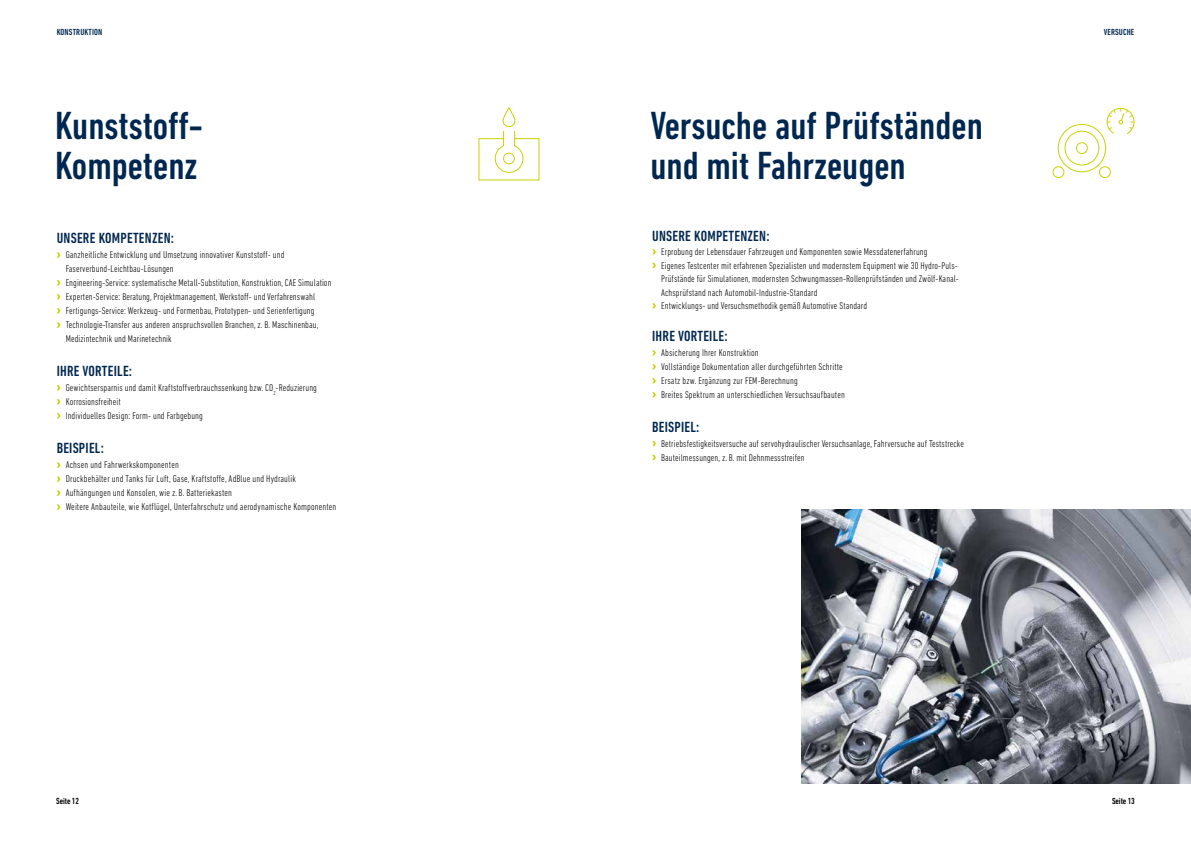
<style>
.page{position:relative;width:1191px;height:842px;background:#fff}
.page>*{position:absolute;margin:0;border:0;box-sizing:border-box;transform-origin:0 0}
.t1{font:500 condensed 40px/40px "DIN Next LT Pro";color:#002750}
.t2{font:500 condensed 15px "DIN Next LT Pro";letter-spacing:.015em;color:#002750}
.t3{font:300 condensed 10px/14px "DIN Next LT Pro";letter-spacing:.01em;color:#000}
.t4{font:500 condensed 9px "DIN Next LT Pro";letter-spacing:.015em;color:#002750}
.t5{font:500 condensed 9px "DIN Next LT Pro";letter-spacing:-.015em;color:#000}
</style>
<div class="page">
<img style="left:801px;top:510px;width:390px;height:273px">
<svg style="left:478px;top:130px;width:62px;height:51px"></svg>
<svg style="left:503px;top:108px;width:12px;height:19px"></svg>
<div style="left:502px;top:107px;width:13px;height:20px;border:1px solid #c7d300;border-radius:6px"></div>
<div style="left:503px;top:153px;width:12px;height:11px;border:1px solid #c7d300;border-radius:50%"></div>
<div style="left:1057px;top:124px;width:49px;height:48px;border:1px solid #c7d300;border-radius:50%"></div>
<div style="left:1064px;top:131px;width:35px;height:34px;border:1px solid #c7d300;border-radius:50%"></div>
<div style="left:1076px;top:142px;width:11px;height:12px;border:1px solid #c7d300;border-radius:50%"></div>
<div style="left:1099px;top:166px;width:11px;height:12px;border:1px solid #c7d300;border-radius:50%"></div>
<div style="left:1052px;top:166px;width:12px;height:12px;border:1px solid #c7d300;border-radius:50%"></div>
<svg style="left:1106px;top:107px;width:29px;height:27px"></svg>
<svg style="left:57px;top:252px;width:3px;height:6px"></svg>
<svg style="left:57px;top:280px;width:3px;height:5px"></svg>
<svg style="left:57px;top:294px;width:3px;height:5px"></svg>
<svg style="left:57px;top:308px;width:3px;height:5px"></svg>
<svg style="left:57px;top:322px;width:3px;height:6px"></svg>
<svg style="left:57px;top:385px;width:3px;height:5px"></svg>
<svg style="left:57px;top:399px;width:3px;height:5px"></svg>
<svg style="left:57px;top:413px;width:3px;height:5px"></svg>
<svg style="left:57px;top:462px;width:3px;height:6px"></svg>
<svg style="left:57px;top:476px;width:3px;height:6px"></svg>
<svg style="left:57px;top:490px;width:3px;height:6px"></svg>
<svg style="left:57px;top:504px;width:3px;height:6px"></svg>
<svg style="left:652px;top:249px;width:4px;height:5px"></svg>
<svg style="left:652px;top:263px;width:4px;height:5px"></svg>
<svg style="left:652px;top:303px;width:4px;height:5px"></svg>
<svg style="left:652px;top:350px;width:4px;height:5px"></svg>
<svg style="left:652px;top:364px;width:4px;height:5px"></svg>
<svg style="left:652px;top:378px;width:4px;height:5px"></svg>
<svg style="left:652px;top:392px;width:4px;height:5px"></svg>
<svg style="left:652px;top:441px;width:4px;height:5px"></svg>
<svg style="left:652px;top:455px;width:4px;height:5px"></svg>
<p class="t4" style="left:57px;top:27px;width:47px">KONSTRUKTION</p>
<p class="t4" style="left:1103px;top:27px;width:32px">VERSUCHE</p>
<h1 class="t1" style="left:55px;top:106px;width:150px">Kunststoff-<br>Kompetenz</h1>
<h2 class="t2" style="left:57px;top:230px;width:119px">UNSERE KOMPETENZEN:</h2>
<p class="t3" style="left:66px;top:248px;width:267px">Ganzheitliche Entwicklung und Umsetzung innovativer Kunststoff- und Faserverbund-Leichtbau-Lösungen<br>Engineering-Service: systematische Metall-Substitution, Konstruktion, CAE Simulation Experten-Service: Beratung, Projektmanagement, Werkstoff- und Verfahrenswahl Fertigungs-Service: Werkzeug- und Formenbau, Prototypen- und Serienfertigung Technologie-Transfer aus anderen anspruchsvollen Branchen, z. B. Maschinenbau, Medizintechnik und Marinetechnik</p>
<h2 class="t2" style="left:57px;top:363px;width:77px">IHRE VORTEILE:</h2>
<p class="t3" style="left:66px;top:381px;width:253px">Gewichtsersparnis und damit Kraftstoffverbrauchssenkung bzw. CO<sub>2</sub>-Reduzierung<br>Korrosionsfreiheit<br>Individuelles Design: Form- und Farbgebung</p>
<h2 class="t2" style="left:57px;top:440px;width:49px">BEISPIEL:</h2>
<p class="t3" style="left:66px;top:458px;width:272px">Achsen und Fahrwerkskomponenten<br>Druckbehälter und Tanks für Luft, Gase, Kraftstoffe, AdBlue und Hydraulik Aufhängungen und Konsolen, wie z.B. Batteriekasten<br>Weitere Anbauteile, wie Kotflügel, Unterfahrschutz und aerodynamische Komponenten</p>
<h1 class="t1" style="left:650px;top:106px;width:334px">Versuche auf Prüfständen und mit Fahrzeugen</h1>
<h2 class="t2" style="left:652px;top:227px;width:119px">UNSERE KOMPETENZEN:</h2>
<p class="t3" style="left:661px;top:245px;width:299px;line-height:13.5px">Erprobung der Lebensdauer Fahrzeugen und Komponenten sowie Messdatenerfahrung<br>Eigenes Testcenter mit erfahrenen Spezialisten und modernstem Equipment wie 30 Hydro-Puls-Prüfstände für Simulationen, modernsten Schwungmassen-Rollenprüfständen und Zwölf-Kanal-Achsprüfstand nach Automobil-Industrie-Standard<br>Entwicklungs- und Versuchsmethodik gemäß Automotive Standard</p>
<h2 class="t2" style="left:652px;top:328px;width:77px">IHRE VORTEILE:</h2>
<p class="t3" style="left:661px;top:346px;width:185px">Absicherung Ihrer Konstruktion<br>Vollständige Dokumentation aller durchgeführten Schritte Ersatz bzw. Ergänzung zur FEM-Berechnung<br>Breites Spektrum an unterschiedlichen Versuchsaufbauten</p>
<h2 class="t2" style="left:652px;top:419px;width:49px">BEISPIEL:</h2>
<p class="t3" style="left:661px;top:436px;width:304px">Betriebsfestigkeitsversuche auf servohydraulischer Versuchsanlage, Fahrversuche auf Teststrecke<br>Bauteilmessungen, z. B. mit Dehnmessstreifen</p>
<p class="t5" style="left:56px;top:796px;width:24px">Seite 12</p>
<p class="t5" style="left:1112px;top:796px;width:24px">Seite 13</p>
</div>
